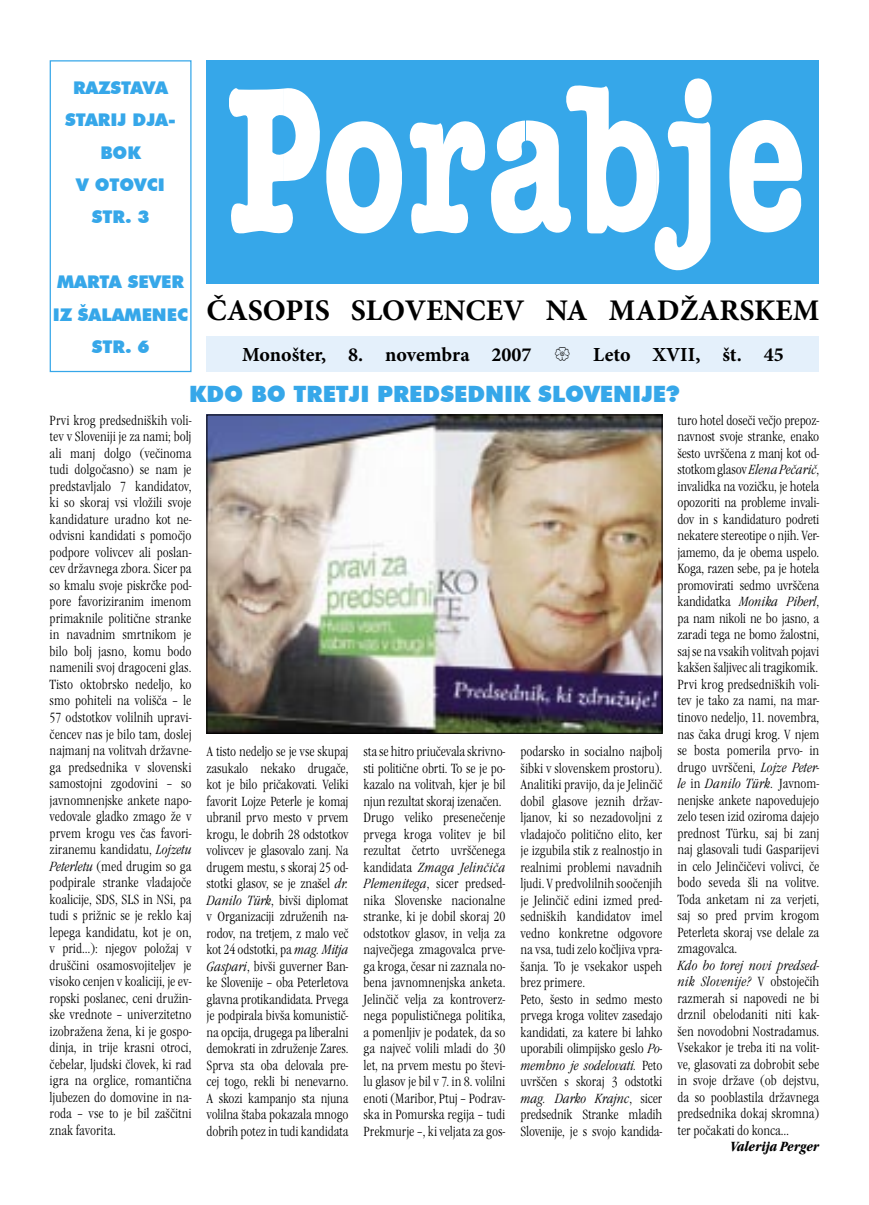
<style>
.page{position:relative;width:869px;height:1205px;background:#fff}
.page>*{position:absolute;margin:0;border:0;box-sizing:border-box;transform-origin:0 0}
.t1{font:700 30px "Minion Pro";color:#000}
.t2{font:900 22.5px "Futura BT";color:#36a7e9}
.t3{font:700 20px "Minion Pro";letter-spacing:-.005em;color:#000}
.t4{font:900 17.5px/32.5px "Futura BT";color:#36a7e9;text-align:center}
.t5{font:13.75px/16.5px "Garamond Itc TEE Ligh Cond";color:#000;text-align:justify}
.t6{font:13.75px/16.5px "Garamond Itc TEE Ligh Cond Ital";color:#000}
.t7{font:italic 700 condensed 13.75px "Garamond Itc TEE";color:#000}
.s1{font-family:"Garamond Itc TEE Ligh Cond Ital"}
.s2{font-family:"Garamond Itc TEE Ligh Cond"}
</style>
<div class="page">
<div style="left:206px;top:337px;width:613px;height:35px;background:#e4f0fb"></div>
<div style="left:50px;top:60px;width:141px;height:312px;border:1px solid #36a7e9"></div>
<div style="left:206px;top:60px;width:613px;height:223px;background:#36a7e9"></div>
<svg style="left:229px;top:79px;width:572px;height:191px"></svg>
<img style="left:208px;top:417px;width:452px;height:314px">
<div style="left:206px;top:415px;width:456px;height:318px;border:1px solid #000"></div>
<p class="t4" style="left:65px;top:71px;width:113px">RAZSTAVA<br>STARIJ DJA-<br>BOK<br>V OTOVCI<br>STR. 3</p>
<p class="t4" style="left:53px;top:266px;width:137px">MARTA SEVER<br>IZ ŠALAMENEC<br>STR. 6</p>
<h1 class="t1" style="left:206px;top:292px;width:614px">ČASOPIS SLOVENCEV NA MADŽARSKEM</h1>
<h3 class="t3" style="left:242px;top:343px;width:291px">Monošter, 8. novembra 2007</h3>
<h3 class="t3" style="left:593px;top:343px;width:192px">Leto XVII, št. 45</h3>
<h2 class="t2" style="left:189px;top:380px;width:492px">KDO BO TRETJI PREDSEDNIK SLOVENIJE?</h2>
<p class="t5" style="left:50px;top:412px;width:143px">Prvi krog predsedniških voli&shy;tev v Sloveniji je za nami; bolj ali manj dolgo (večinoma tudi dolgočasno) se nam je predstavljalo 7 kandidatov, ki so skoraj vsi vložili svoje kandidature uradno kot ne&shy;odvisni kandidati s pomočjo podpore volivcev ali poslan&shy;cev državnega zbora. Sicer pa so kmalu svoje piskrčke pod&shy;pore favoriziranim imenom primaknile politične stranke in navadnim smrtnikom je bilo bolj jasno, komu bodo namenili svoj dragoceni glas.<br>Tisto oktobrsko nedeljo, ko smo pohiteli na volišča – le 57 odstotkov volilnih upravi&shy;čencev nas je bilo tam, doslej najmanj na volitvah državne&shy;ga predsednika v slovenski samostojni zgodovini – so javnomnenjske ankete napo&shy;vedovale gladko zmago že v prvem krogu ves čas favori&shy;ziranemu kandidatu, <span class="s1">Lojzetu Peterletu</span> (med drugim so ga podpirale stranke vladajoče koalicije, SDS, SLS in NSi, pa tudi s prižnic se je reklo kaj lepega kandidatu, kot je on, v prid…): njegov položaj v druščini osamosvojiteljev je visoko cenjen v koaliciji, je ev&shy;ropski poslanec, ceni družin&shy;ske vrednote – univerzitetno izobražena žena, ki je gospo&shy;dinja, in trije krasni otroci, čebelar, ljudski človek, ki rad igra na orglice, romantična ljubezen do domovine in na&shy;roda – vse to je bil zaščitni znak favorita.</p>
<p class="t5" style="left:677px;top:412px;width:143px">turo hotel doseči večjo prepoz&shy;navnost svoje stranke, enako šesto uvrščena z manj kot od&shy;stotkom glasov <span class="s1">Elena Pečarič</span>, invalidka na vozičku, je hotela opozoriti na probleme invali&shy;dov in s kandidaturo podreti nekatere stereotipe o njih. Ver&shy;jamemo, da je obema uspelo.<br>Koga, razen sebe, pa je hotela promovirati sedmo uvrščena</p>
<p class="t6" style="left:677px;top:594px;width:143px"><span class="s2">kandidatka</span> Monika Piberl<span class="s2">,</span></p>
<p class="t5" style="left:677px;top:610px;width:143px">pa nam nikoli ne bo jasno, a zaradi tega ne bomo žalostni, saj se na vsakih volitvah pojavi kakšen šaljivec ali tragikomik.<br>Prvi krog predsedniških voli&shy;tev je tako za nami, na mar&shy;tinovo nedeljo, 11. novembra, nas čaka drugi krog. V njem se bosta pomerila prvo- in drugo uvrščeni, <span class="s1">Lojze Peter-</span></p>
<p class="t6" style="left:677px;top:775px;width:143px">le <span class="s2">in</span> Danilo Türk<span class="s2">. Javnom-</span></p>
<p class="t5" style="left:677px;top:792px;width:143px">nenjske ankete napovedujejo zelo tesen izid oziroma dajejo prednost Türku, saj bi zanj naj glasovali tudi Gasparijevi in celo Jelinčičevi volivci, če bodo seveda šli na volitve.<br>Toda anketam ni za verjeti, saj so pred prvim krogom Peterleta skoraj vse delale za zmagovalca.</p>
<p class="t6" style="left:677px;top:957px;width:143px">Kdo bo torej novi predsed&shy;nik Slovenije? <span class="s2">V obstoječih</span></p>
<p class="t5" style="left:677px;top:990px;width:143px">razmerah si napovedi ne bi drznil obelodaniti niti kak&shy;šen novodobni Nostradamus.<br>Vsekakor je treba iti na volit&shy;ve, glasovati za dobrobit sebe in svoje države (ob dejstvu, da so pooblastila državnega predsednika dokaj skromna) ter počakati do konca…</p>
<p class="t7" style="left:729px;top:1138px;width:91px">Valerija Perger</p>
<p class="t5" style="left:520px;top:743px;width:143px;text-align:left">podarsko in socialno najbolj šibki v slovenskem prostoru).<br>Analitiki pravijo, da je Jelinčič dobil glasove jeznih držav&shy;ljanov, ki so nezadovoljni z vladajočo politično elito, ker je izgubila stik z realnostjo in realnimi problemi navadnih ljudi. V predvolilnih soočenjih je Jelinčič edini izmed pred&shy;sedniških kandidatov imel vedno konkretne odgovore na vsa, tudi zelo kočljiva vpra&shy;šanja. To je vsekakor uspeh brez primere.<br>Peto, šesto in sedmo mesto prvega kroga volitev zasedajo kandidati, za katere bi lahko uporabili olimpijsko geslo <span class="s1">Po-</span></p>
<p class="t6" style="left:520px;top:1057px;width:143px">membno je sodelovati. <span class="s2">Peto</span></p>
<p class="t5" style="left:520px;top:1073px;width:143px">uvrščen s skoraj 3 odstotki</p>
<p class="t6" style="left:520px;top:1090px;width:143px">mag. Darko Krajnc<span class="s2">, sicer</span></p>
<p class="t5" style="left:520px;top:1106px;width:143px">predsednik Stranke mladih<br>Slovenije, je s svojo kandida-</p>
<p class="t5" style="left:206px;top:743px;width:143px">A tisto nedeljo se je vse skupaj zasukalo nekako drugače, kot je bilo pričakovati. Veliki favorit Lojze Peterle je komaj ubranil prvo mesto v prvem krogu, le dobrih 28 odstotkov volivcev je glasovalo zanj. Na drugem mestu, s skoraj 25 od&shy;stotki glasov, se je znašel <span class="s1">dr.<br>Danilo Türk</span>, bivši diplomat v Organizaciji združenih na&shy;rodov, na tretjem, z malo več kot 24 odstotki, pa <span class="s1">mag. Mitja Gaspari</span>, bivši guverner Ban&shy;ke Slovenije – oba Peterletova glavna protikandidata. Prvega je podpirala bivša komunistič&shy;na opcija, drugega pa liberalni demokrati in združenje Zares.<br>Sprva sta oba delovala pre&shy;cej togo, rekli bi nenevarno.<br>A skozi kampanjo sta njuna volilna štaba pokazala mnogo dobrih potez in tudi kandidata</p>
<p class="t5" style="left:363px;top:743px;width:143px;text-align:left">sta se hitro priučevala skrivno&shy;sti politične obrti. To se je po&shy;kazalo na volitvah, kjer je bil njun rezultat skoraj izenačen.<br>Drugo veliko presenečenje prvega kroga volitev je bil rezultat četrto uvrščenega</p>
<p class="t6" style="left:363px;top:859px;width:143px"><span class="s2">kandidata</span> Zmaga Jelinčiča</p>
<p class="t5" style="left:363px;top:875px;width:143px"><span class="s1">Plemenitega</span>, sicer predsed&shy;nika Slovenske nacionalne stranke, ki je dobil skoraj 20 odstotkov glasov, in velja za največjega zmagovalca prve&shy;ga kroga, česar ni zaznala no&shy;bena javnomnenjska anketa.<br>Jelinčič velja za kontroverz&shy;nega populističnega politika, a pomenljiv je podatek, da so ga največ volili mladi do 30 let, na prvem mestu po števi&shy;lu glasov je bil v 7. in 8. volilni enoti (Maribor, Ptuj – Podrav&shy;ska in Pomurska regija – tudi Prekmurje –, ki veljata za gos-</p>
</div>
